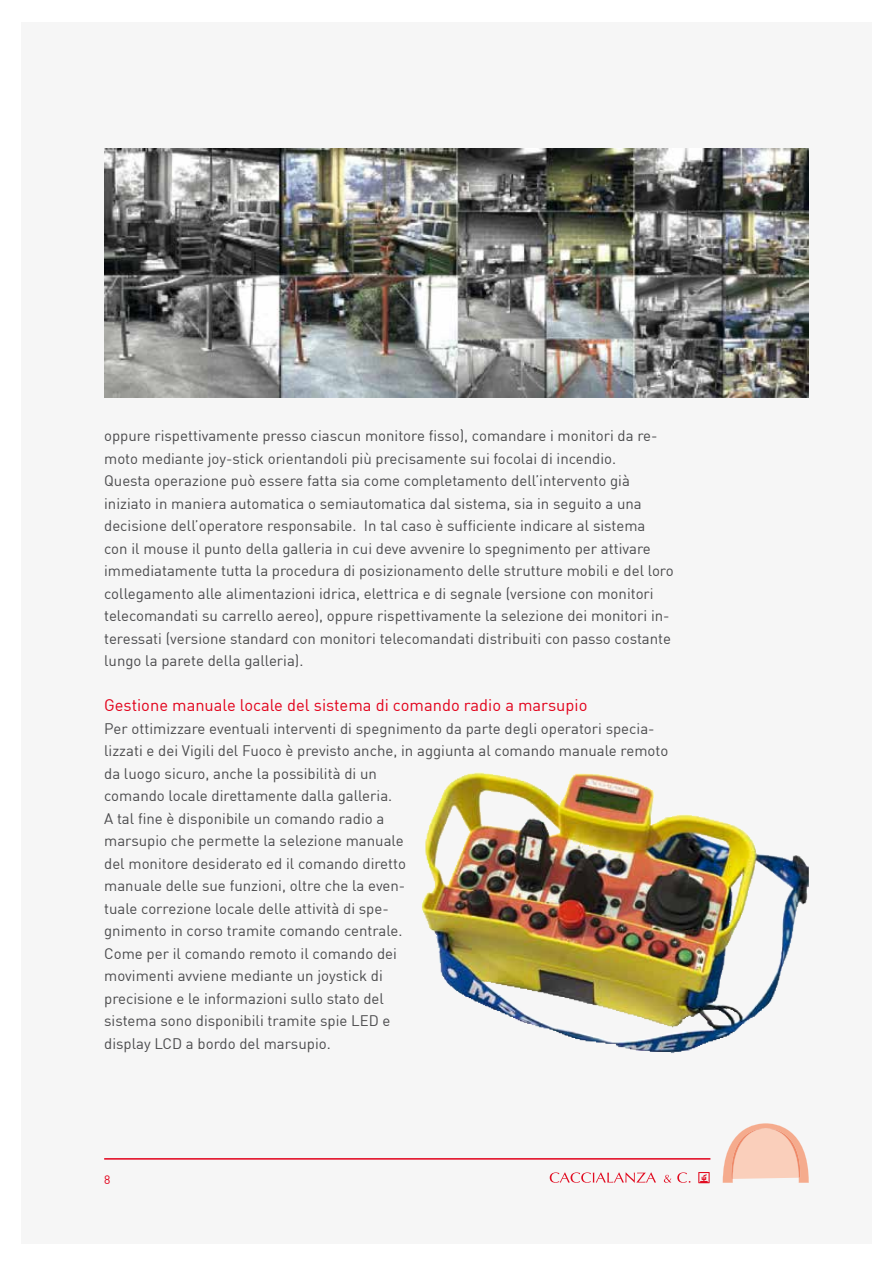
<style>
.page{position:relative;width:893px;height:1263px;background:#fff}
.page>*{position:absolute;margin:0;border:0;box-sizing:border-box;transform-origin:0 0}
.t1{font:16.5px "DIN";color:#e2011a}
.t2{font:15px/22.5px "DIN";color:#4b4b4d}
.t3{font:12px "DIN";color:#e2011a}
</style>
<div class="page">
<div style="left:21px;top:22px;width:851px;height:1221px;background:#f6f6f6"></div>
<hr style="left:104px;top:1158px;width:606px;height:1px;background:#e2011a">
<svg style="left:550px;top:1172px;width:106px;height:11px"></svg>
<svg style="left:664px;top:1175px;width:7px;height:8px"></svg>
<svg style="left:677px;top:1172px;width:13px;height:11px"></svg>
<svg style="left:698px;top:1172px;width:12px;height:11px"></svg>
<svg style="left:723px;top:1123px;width:86px;height:60px"></svg>
<img style="left:104px;top:149px;width:705px;height:248px">
<img style="left:422px;top:772px;width:377px;height:281px">
<p class="t2" style="left:104px;top:424px;width:571px">oppure rispettivamente presso ciascun monitore fisso), comandare i monitori da re&shy;moto mediante joy-stick orientandoli più precisamente sui focolai di incendio.<br>Questa operazione può essere fatta sia come completamento dell’intervento già iniziato in maniera automatica o semiautomatica dal sistema, sia in seguito a una decisione dell’operatore responsabile. In tal caso è sufficiente indicare al sistema<br>con il mouse il punto della galleria in cui deve avvenire lo spegnimento per attivare immediatamente tutta la procedura di posizionamento delle strutture mobili e del loro collegamento alle alimentazioni idrica, elettrica e di segnale (versione con monitori telecomandati su carrello aereo), oppure rispettivamente la selezione dei monitori in&shy;teressati (versione standard con monitori telecomandati distribuiti con passo costante lungo la parete della galleria).</p>
<p class="t1" style="left:104px;top:695px;width:485px">Gestione manuale locale del sistema di comando radio a marsupio</p>
<p class="t2" style="left:104px;top:717px;width:566px">Per ottimizzare eventuali interventi di spegnimento da parte degli operatori specia&shy;lizzati e dei Vigili del Fuoco è previsto anche, in aggiunta al comando manuale remoto da luogo sicuro, anche la possibilità di un<br>comando locale direttamente dalla galleria.<br>A tal fine è disponibile un comando radio a<br>marsupio che permette la selezione manuale<br>del monitore desiderato ed il comando diretto<br>manuale delle sue funzioni, oltre che la even-<br>tuale correzione locale delle attività di spe-<br>gnimento in corso tramite comando centrale.<br>Come per il comando remoto il comando dei<br>movimenti avviene mediante un joystick di<br>precisione e le informazioni sullo stato del<br>sistema sono disponibili tramite spie LED e<br>display LCD a bordo del marsupio.</p>
<p class="t3" style="left:104px;top:1172px;width:8px">8</p>
</div>
